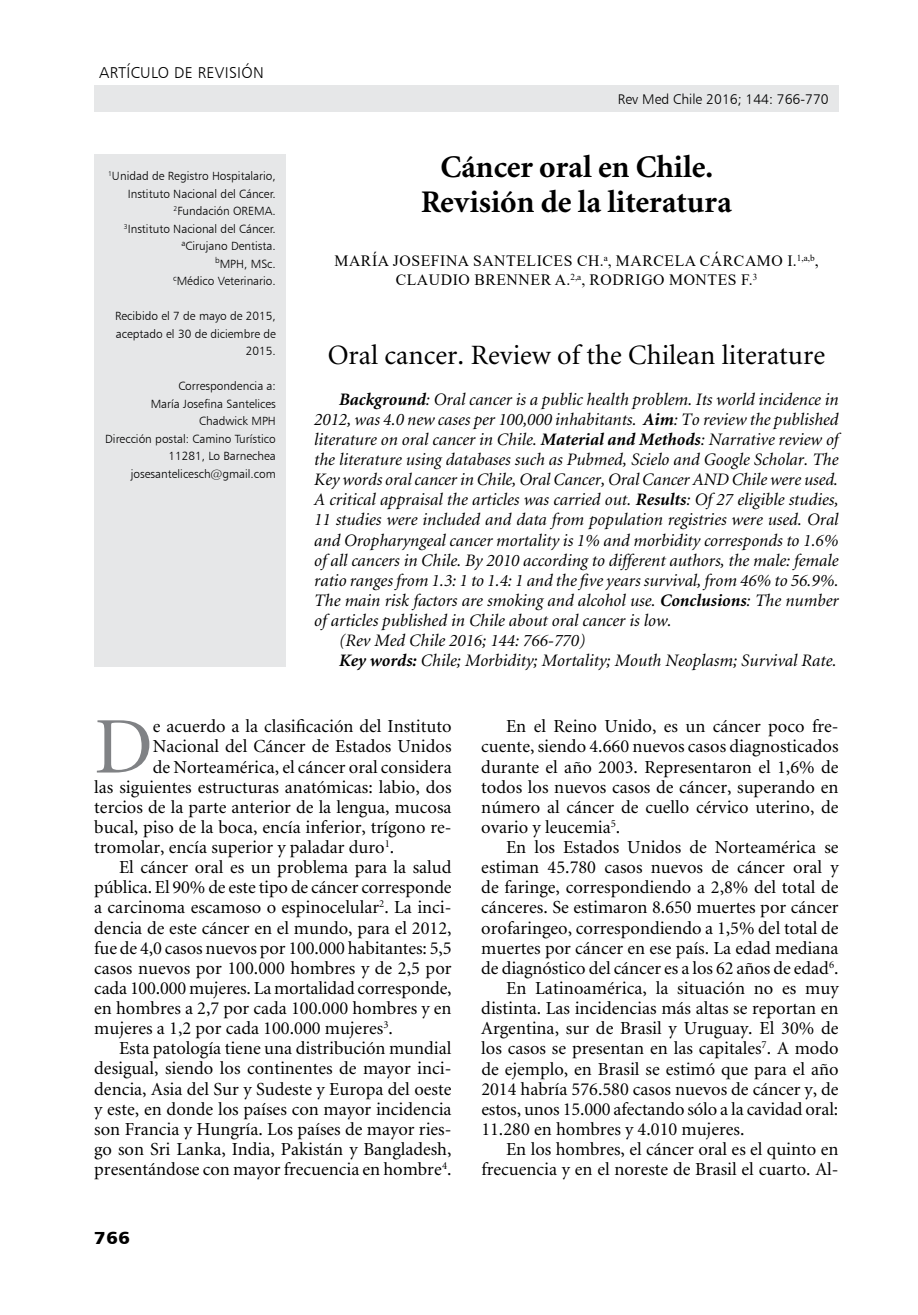
<style>
.page{position:relative;width:918px;height:1315px;background:#fff}
.page>*{position:absolute;margin:0;border:0;box-sizing:border-box;transform-origin:0 0}
.t1{font:80.33px "Minion";color:#808285}
.t2{font:700 31.5px/35px "Minion";color:#000;text-align:center}
.t3{font:28px "Minion";color:#000}
.t4{font:18.38px/20.1px "Minion";color:#000;text-align:justify}
.t5{font:italic 17.5px "Minion";color:#000}
.t6{font:17.5px "Humanist 777 BT Black B";color:#000;scale:1.1 1}
.t7{font:15.75px/18.9px "Times New Roman";letter-spacing:.035em;color:#000;text-align:center}
.t8{font:15.75px "Humanist 777 BT Light B";letter-spacing:.02em;color:#000}
.t9{font:14px "Humanist 777 BT Light B";color:#000}
.t10{font:11.9px/17.5px "Humanist 777 BT Light B";color:#000;text-align:right}
.s1{font-weight:700}
</style>
<div class="page">
<div style="left:94px;top:85px;width:744px;height:26px;background:#e6e7e8"></div>
<div style="left:94px;top:154px;width:192px;height:512px;background:#e6e7e8"></div>
<p class="t8" style="left:99px;top:63px;width:166px">artículo de revisión</p>
<p class="t10" style="left:108px;top:167px;width:169px"><sup>1</sup>U nidad de Registro Hospitalario,<br>I nstituto Nacional del Cáncer.<br><sup>2</sup>Fundación ORE MA.<br><sup>3</sup>I nstituto Nacional del Cáncer. <sup>a</sup>Cirujano Dentista.<br><sup>b</sup>MPH, MSc.<br><sup>c</sup>Médico Veterinario.</p>
<p class="t10" style="left:115px;top:307px;width:162px">Recibido el 7 de mayo de 2015, aceptado el 30 de diciembre de<br>2015.</p>
<p class="t10" style="left:105px;top:377px;width:172px">Correspondencia a:<br>María Josefina Santelices<br>Chadwick MPH<br>Dirección postal: Camino Turístico<br>11281, Lo Barnechea josesantelicesch@gmail.com</p>
<p class="t9" style="left:618px;top:90px;width:212px">Rev Med Chile 2016; 144: 766-770</p>
<h2 class="t2" style="left:421px;top:151px;width:312px">Cáncer oral en Chile.<br>Revisión de la literatura</h2>
<p class="t7" style="left:334px;top:251px;width:485px">MARÍA JOSEFINA SANTELICES CH.<sup>A</sup>, MARCELA CÁRCAMO I.<sup>1,A,B</sup>,<br>CLAUDIO BRENNER A.<sup>2,A</sup>, RODRIGO MONTES F.<sup>3</sup></p>
<h3 class="t3" style="left:328px;top:342px;width:499px">Oral cancer. Review of the Chilean literature</h3>
<p class="t5" style="left:339px;top:390px;width:501px"><span class="s1">Background</span>: Oral cancer is a public health problem. Its world incidence in</p>
<p class="t5" style="left:314px;top:410px;width:526px">2012, was 4.0 new cases per 100,000 inhabitants. <span class="s1">Aim</span>: To review the published</p>
<p class="t5" style="left:314px;top:431px;width:526px">literature on oral cancer in Chile. <span class="s1">Material and Methods</span>: Narrative review of</p>
<p class="t5" style="left:314px;top:451px;width:526px">the literature using databases such as Pubmed, Scielo and Google Scholar. The</p>
<p class="t5" style="left:314px;top:471px;width:525px">Key words oral cancer in Chile, Oral Cancer, Oral Cancer AND Chile were used.</p>
<p class="t5" style="left:314px;top:491px;width:526px">A critical appraisal the articles was carried out. <span class="s1">Results</span>: Of 27 eligible studies,</p>
<p class="t5" style="left:314px;top:511px;width:526px">11 studies were included and data from population registries were used. Oral</p>
<p class="t5" style="left:314px;top:531px;width:526px">and Oropharyngeal cancer mortality is 1% and morbidity corresponds to 1.6%</p>
<p class="t5" style="left:314px;top:551px;width:526px">of all cancers in Chile. By 2010 according to different authors, the male: female</p>
<p class="t5" style="left:314px;top:571px;width:526px">ratio ranges from 1.3: 1 to 1.4: 1 and the five years survival, from 46% to 56.9%.</p>
<p class="t5" style="left:314px;top:592px;width:526px">The main risk factors are smoking and alcohol use. <span class="s1">Conclusions</span>: The number</p>
<p class="t5" style="left:314px;top:612px;width:359px">of articles published in Chile about oral cancer is low.</p>
<p class="t5" style="left:339px;top:632px;width:248px">(Rev Med Chile 2016; 144: 766-770)</p>
<p class="t5" style="left:339px;top:652px;width:499px"><span class="s1">Key words:</span> Chile; Morbidity; Mortality; Mouth Neoplasm; Survival Rate.</p>
<h1 class="t1" style="left:94px;top:707px;width:60px">D</h1>
<p class="t4" style="left:153px;top:717px;width:300px">e acuerdo a la clasificación del Instituto</p>
<p class="t4" style="left:153px;top:737px;width:300px">Nacional del Cáncer de Estados Unidos</p>
<p class="t4" style="left:153px;top:757px;width:300px">de Norteamérica, el cáncer oral considera</p>
<p class="t4" style="left:94px;top:777px;width:359px">las siguientes estructuras anatómicas: labio, dos</p>
<p class="t4" style="left:94px;top:797px;width:359px">tercios de la parte anterior de la lengua, mucosa</p>
<p class="t4" style="left:94px;top:817px;width:359px">bucal, piso de la boca, encía inferior, trígono re-</p>
<p class="t4" style="left:94px;top:838px;width:301px">tromolar, encía superior y paladar duro<sup>1</sup>.</p>
<p class="t4" style="left:119px;top:858px;width:334px">El cáncer oral es un problema para la salud</p>
<p class="t4" style="left:94px;top:878px;width:359px">pública. El 90% de este tipo de cáncer corresponde</p>
<p class="t4" style="left:94px;top:898px;width:359px">a carcinoma escamoso o espinocelular<sup>2</sup>. La inci-</p>
<p class="t4" style="left:94px;top:918px;width:359px">dencia de este cáncer en el mundo, para el 2012,</p>
<p class="t4" style="left:94px;top:938px;width:359px">fue de 4,0 casos nuevos por 100.000 habitantes: 5,5</p>
<p class="t4" style="left:94px;top:958px;width:359px">casos nuevos por 100.000 hombres y de 2,5 por</p>
<p class="t4" style="left:94px;top:978px;width:359px">cada 100.000 mujeres. La mortalidad corresponde,</p>
<p class="t4" style="left:94px;top:999px;width:359px">en hombres a 2,7 por cada 100.000 hombres y en</p>
<p class="t4" style="left:94px;top:1019px;width:300px">mujeres a 1,2 por cada 100.000 mujeres<sup>3</sup>.</p>
<p class="t4" style="left:119px;top:1039px;width:334px">Esta patología tiene una distribución mundial</p>
<p class="t4" style="left:94px;top:1059px;width:359px">desigual, siendo los continentes de mayor inci-</p>
<p class="t4" style="left:94px;top:1079px;width:359px">dencia, Asia del Sur y Sudeste y Europa del oeste</p>
<p class="t4" style="left:94px;top:1099px;width:359px">y este, en donde los países con mayor incidencia</p>
<p class="t4" style="left:94px;top:1119px;width:359px">son Francia y Hungría. Los países de mayor ries-</p>
<p class="t4" style="left:94px;top:1139px;width:359px">go son Sri Lanka, India, Pakistán y Bangladesh,</p>
<p class="t4" style="left:94px;top:1160px;width:359px">presentándose con mayor frecuencia en hombre<sup>4</sup>.</p>
<p class="t6" style="left:94px;top:1226px;width:34px">766</p>
<p class="t4" style="left:481px;top:717px;width:359px;text-indent:25px">En el Reino Unido, es un cáncer poco fre&shy;cuente, siendo 4.660 nuevos casos diagnosticados durante el año 2003. Representaron el 1,6% de todos los nuevos casos de cáncer, superando en número al cáncer de cuello cérvico uterino, de ovario y leucemia<sup>5</sup>.</p>
<p class="t4" style="left:506px;top:838px;width:334px">En los Estados Unidos de Norteamérica se</p>
<p class="t4" style="left:481px;top:858px;width:359px">estiman 45.780 casos nuevos de cáncer oral y</p>
<p class="t4" style="left:481px;top:878px;width:359px">de faringe, correspondiendo a 2,8% del total de</p>
<p class="t4" style="left:481px;top:898px;width:359px">cánceres. Se estimaron 8.650 muertes por cáncer</p>
<p class="t4" style="left:481px;top:918px;width:359px">orofaringeo, correspondiendo a 1,5% del total de</p>
<p class="t4" style="left:481px;top:938px;width:359px">muertes por cáncer en ese país. La edad mediana</p>
<p class="t4" style="left:481px;top:958px;width:359px">de diagnóstico del cáncer es a los 62 años de edad<sup>6</sup>.</p>
<p class="t4" style="left:506px;top:978px;width:334px">En Latinoamérica, la situación no es muy</p>
<p class="t4" style="left:481px;top:999px;width:359px">distinta. Las incidencias más altas se reportan en</p>
<p class="t4" style="left:481px;top:1019px;width:359px">Argentina, sur de Brasil y Uruguay. El 30% de</p>
<p class="t4" style="left:481px;top:1039px;width:359px">los casos se presentan en las capitales<sup>7</sup>. A modo</p>
<p class="t4" style="left:481px;top:1059px;width:359px">de ejemplo, en Brasil se estimó que para el año</p>
<p class="t4" style="left:481px;top:1079px;width:359px">2014 habría 576.580 casos nuevos de cáncer y, de</p>
<p class="t4" style="left:481px;top:1099px;width:358px">estos, unos 15.000 afectando sólo a la cavidad oral:</p>
<p class="t4" style="left:481px;top:1119px;width:265px">11.280 en hombres y 4.010 mujeres.</p>
<p class="t4" style="left:506px;top:1139px;width:334px">En los hombres, el cáncer oral es el quinto en</p>
<p class="t4" style="left:481px;top:1160px;width:359px">frecuencia y en el noreste de Brasil el cuarto. Al-</p>
</div>
